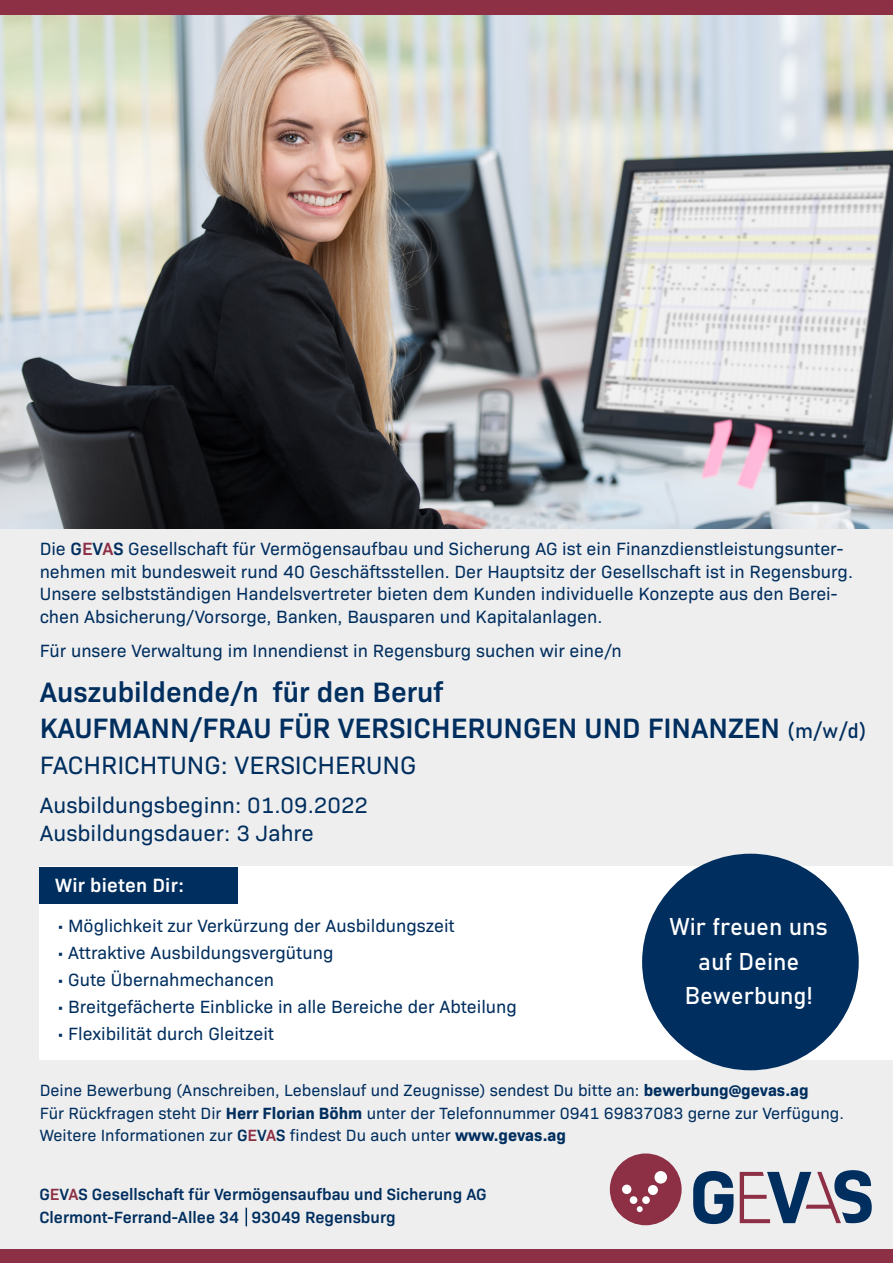
<style>
.page{position:relative;width:893px;height:1263px;background:#fff}
.page>*{position:absolute;margin:0;border:0;box-sizing:border-box;transform-origin:0 0}
.t1{font:600 28.5px/36px "Bio Sans";color:#002e5e}
.t2{font:25.5px "Bio Sans";color:#002e5e}
.t3{font:24px/34.5px "Bahnschrift";color:#fff;text-align:center}
.t4{font:22.5px/28.5px "Bio Sans";color:#002e5e}
.t5{font:600 19.5px "Bio Sans";letter-spacing:.01em;color:#fff}
.t6{font:18px/22.5px "Bio Sans";color:#002e5e}
.t7{font:16.5px/22.5px "Bio Sans";color:#002e5e}
.t8{font:600 16.5px/22.5px "Bio Sans";color:#002e5e}
.t9{font:700 15.45px "Verdana";color:#fff}
.s1{font-weight:600}
.s2{font-weight:600;color:#8d2f45}
.s3{font-family:"Bahnschrift";font-weight:400;font-size:21px}
.s4{font-family:"Bahnschrift"}
.s5{font-weight:700}
.s6{color:#8d2f45}
</style>
<div class="page">
<img style="left:0;top:15px;width:893px;height:514px">
<div style="left:0;top:0;width:893px;height:15px;background:#8d2f45"></div>
<div style="left:0;top:529px;width:893px;height:724px;background:#eeeeef"></div>
<div style="left:40px;top:866px;width:853px;height:194px;background:#fff"></div>
<div style="left:40px;top:867px;width:198px;height:36px;background:#002e5e"></div>
<div style="left:642px;top:854px;width:217px;height:216px;background:#002e5e;border-radius:50%"></div>
<div style="left:0;top:1249px;width:893px;height:14px;background:#8d2f45"></div>
<svg style="left:246px;top:1208px;width:1px;height:18px"></svg>
<svg style="left:693px;top:1171px;width:40px;height:53px"></svg>
<svg style="left:740px;top:1170px;width:132px;height:53px"></svg>
<div style="left:610px;top:1153px;width:72px;height:72px;background:#8d2f45;border-radius:50%"></div>
<svg style="left:637px;top:1206px;width:6px;height:6px"></svg>
<div style="left:642px;top:1196px;width:8px;height:8px;background:#fff;border-radius:50%"></div>
<div style="left:648px;top:1185px;width:10px;height:10px;background:#fff;border-radius:50%"></div>
<div style="left:654px;top:1171px;width:13px;height:12px;background:#fff;border-radius:50%"></div>
<div style="left:622px;top:1184px;width:9px;height:10px;background:#fff;border-radius:50%"></div>
<div style="left:630px;top:1196px;width:7px;height:8px;background:#fff;border-radius:50%"></div>
<p class="t6" style="left:40px;top:536px;width:815px">Die <span class="s1">G</span><span class="s2">E</span><span class="s1">V</span><span class="s2">A</span><span class="s1">S</span> Gesellschaft für Vermögensaufbau und Sicherung AG ist ein Finanzdienstleistungsunter&shy;nehmen mit bundesweit rund 40 Geschäftsstellen. Der Hauptsitz der Gesellschaft ist in Regensburg.<br>Unsere selbstständigen Handelsvertreter bieten dem Kunden individuelle Konzepte aus den Berei&shy;chen Absicherung/Vorsorge, Banken, Bausparen und Kapitalanlagen.</p>
<p class="t6" style="left:40px;top:638px;width:584px">Für unsere Verwaltung im Innendienst in Regensburg suchen wir eine/n</p>
<h1 class="t1" style="left:40px;top:671px;width:828px">Auszubildende/n für den Beruf<br>KAUFMANN/FRAU FÜR VERSICHERUNGEN UND FINANZEN <span class="s3">(m/w/d)</span></h1>
<h2 class="t2" style="left:40px;top:746px;width:378px">FACHRICHTUNG: VERSICHERUNG</h2>
<p class="t4" style="left:40px;top:789px;width:330px">Ausbildungsbeginn: 01.09.2022<br>Ausbildungsdauer: 3 Jahre</p>
<p class="t9" style="left:56px;top:871px;width:139px">Deine Aufgaben</p>
<p class="t5" style="left:55px;top:870px;width:130px">Wir bieten Dir:</p>
<p class="t6" style="left:58px;top:913px;width:398px"><span class="s4">•</span> Möglichkeit zur Verkürzung der Ausbildungszeit</p>
<p class="t6" style="left:58px;top:940px;width:277px"><span class="s4">•</span> Attraktive Ausbildungsvergütung</p>
<p class="t6" style="left:58px;top:967px;width:217px"><span class="s4">•</span> Gute Übernahmechancen</p>
<p class="t6" style="left:58px;top:994px;width:460px"><span class="s4">•</span> Breitgefächerte Einblicke in alle Bereiche der Abteilung</p>
<p class="t6" style="left:58px;top:1021px;width:217px"><span class="s4">•</span> Flexibilität durch Gleitzeit</p>
<h3 class="t3" style="left:669px;top:910px;width:160px">Wir freuen uns auf Deine<br>Bewerbung!</h3>
<p class="t7" style="left:40px;top:1078px;width:806px">Deine Bewerbung (Anschreiben, Lebenslauf und Zeugnisse) sendest Du bitte an: <span class="s5">bewerbung@gevas.ag<br></span>Für Rückfragen steht Dir <span class="s5">Herr Florian Böhm</span> unter der Telefonnummer 0941 69837083 gerne zur Verfügung.<br>Weitere Informationen zur <span class="s1">G</span><span class="s2">E</span><span class="s1">V</span><span class="s2">A</span><span class="s1">S</span> findest Du auch unter <span class="s5">www.gevas.ag</span></p>
<p class="t8" style="left:39px;top:1182px;width:449px">G<span class="s6">E</span>V<span class="s6">A</span>S Gesellschaft für Vermögensaufbau und Sicherung AG<br>Clermont-Ferrand-Allee 34 93049 Regensburg</p>
</div>
